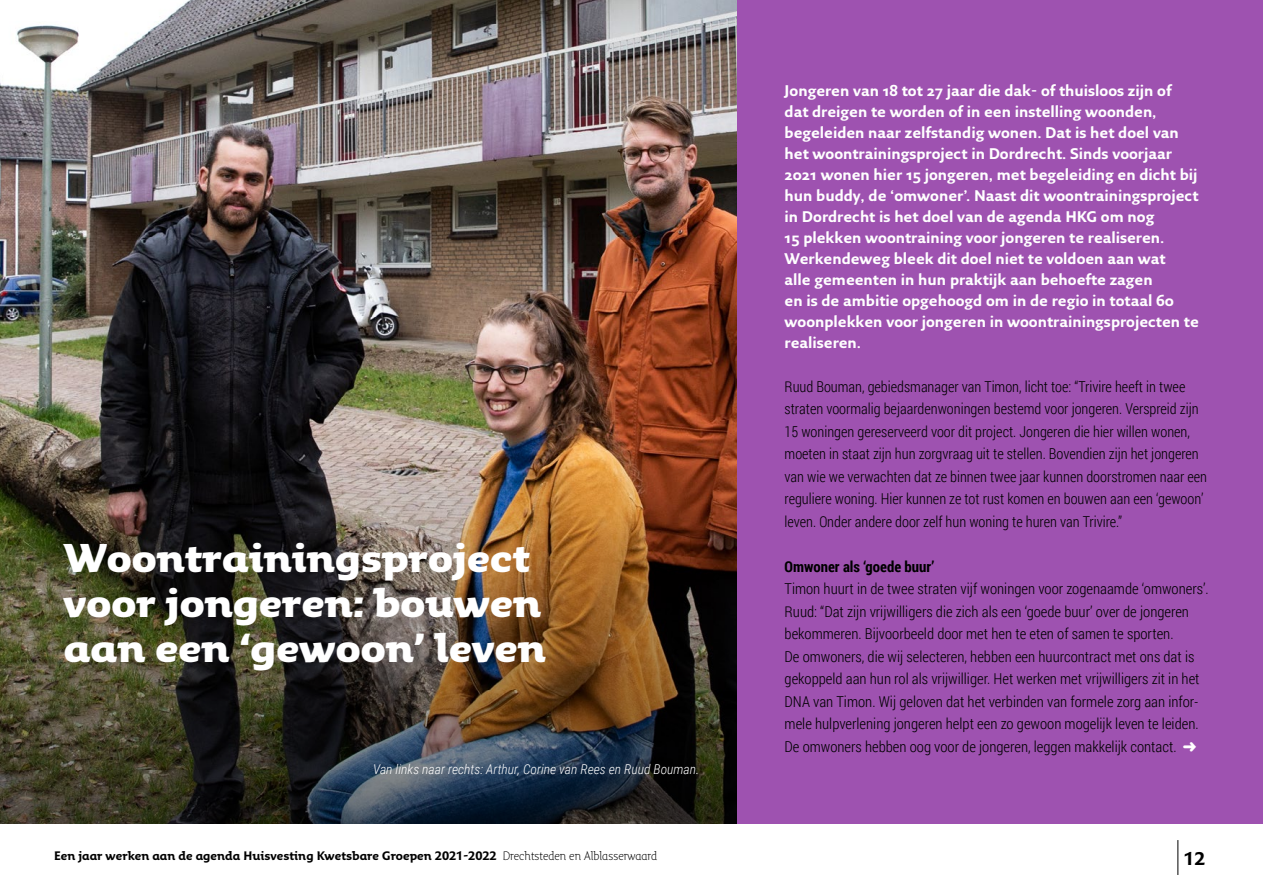
<style>
.page{position:relative;width:1263px;height:893px;background:#fff}
.page>*{position:absolute;margin:0;border:0;box-sizing:border-box;transform-origin:0 0}
.t1{font:900 39px/45px "Fresco Inf Sans";color:#fff}
.t2{font:700 18px "Fresco Inf Sans";color:#000}
.t3{font:300 15px/22.5px "Roboto Condensed";color:#000}
.t4{font:700 15px/21px "Fresco Sans Plus";color:#fff}
.t5{font:700 15px "Roboto Condensed";color:#000}
.t6{font:italic 300 13.5px "Roboto Condensed";color:#fff}
.t7{font:700 12px "Fresco Inf Sans";color:#000}
.s1{font-weight:300}
.s2{color:#fff}
</style>
<div class="page">
<hr style="left:1177px;top:840px;width:1px;height:35px;background:#000">
<div style="left:736px;top:0;width:527px;height:823px;background:#9e52b0"></div>
<img style="left:0;top:0;width:736px;height:452px">
<img style="left:0;top:452px;width:736px;height:371px">
<p class="t1" style="left:64px;top:534px;width:484px">Woontrainingsproject voor jongeren: bouwen aan een ‘gewoon’ leven</p>
<p class="t6" style="left:373px;top:760px;width:328px">Van links naar rechts: Arthur, Corine van Rees en Ruud Bouman.</p>
<p class="t7" style="left:54px;top:848px;width:605px">Een jaar werken aan de agenda Huisvesting Kwetsbare Groepen 2021-2022 <span class="s1">Drechtsteden en Alblasserwaard</span></p>
<p class="t4" style="left:784px;top:80px;width:416px">Jongeren van 18 tot 27 jaar die dak- of thuisloos zijn of dat dreigen te worden of in een instelling woonden, begeleiden naar zelfstandig wonen. Dat is het doel van het woontrainingsproject in Dordrecht. Sinds voorjaar 2021 wonen hier 15 jongeren, met begeleiding en dicht bij hun buddy, de ‘omwoner’. Naast dit woontrainingsproject in Dordrecht is het doel van de agenda HKG om nog<br>15 plekken woontraining voor jongeren te realiseren.<br>Werkendeweg bleek dit doel niet te voldoen aan wat<br>alle gemeenten in hun praktijk aan behoefte zagen<br>en is de ambitie opgehoogd om in de regio in totaal 60 woonplekken voor jongeren in woontrainingsprojecten te realiseren.</p>
<p class="t3" style="left:784px;top:374px;width:424px">Ruud Bouman, gebiedsmanager van Timon, licht toe: “Trivire heeft in twee straten voormalig bejaardenwoningen bestemd voor jongeren. Verspreid zijn 15 woningen gereserveerd voor dit project. Jongeren die hier willen wonen, moeten in staat zijn hun zorgvraag uit te stellen. Bovendien zijn het jongeren van wie we verwachten dat ze binnen twee jaar kunnen doorstromen naar een reguliere woning. Hier kunnen ze tot rust komen en bouwen aan een ‘gewoon’ leven. Onder andere door zelf hun woning te huren van Trivire.”</p>
<p class="t5" style="left:784px;top:556px;width:151px">Omwoner als ‘goede buur’</p>
<p class="t3" style="left:784px;top:577px;width:426px">Timon huurt in de twee straten vijf woningen voor zogenaamde ‘omwoners’.<br>Ruud: “Dat zijn vrijwilligers die zich als een ‘goede buur’ over de jongeren bekommeren. Bijvoorbeeld door met hen te eten of samen te sporten.<br>De omwoners, die wij selecteren, hebben een huurcontract met ons dat is gekoppeld aan hun rol als vrijwilliger. Het werken met vrijwilligers zit in het DNA van Timon. Wij geloven dat het verbinden van formele zorg aan infor&shy;mele hulpverlening jongeren helpt een zo gewoon mogelijk leven te leiden.<br>De omwoners hebben oog voor de jongeren, leggen makkelijk contact. <span class="s2">➜</span></p>
<p class="t2" style="left:1184px;top:847px;width:23px">12</p>
</div>
